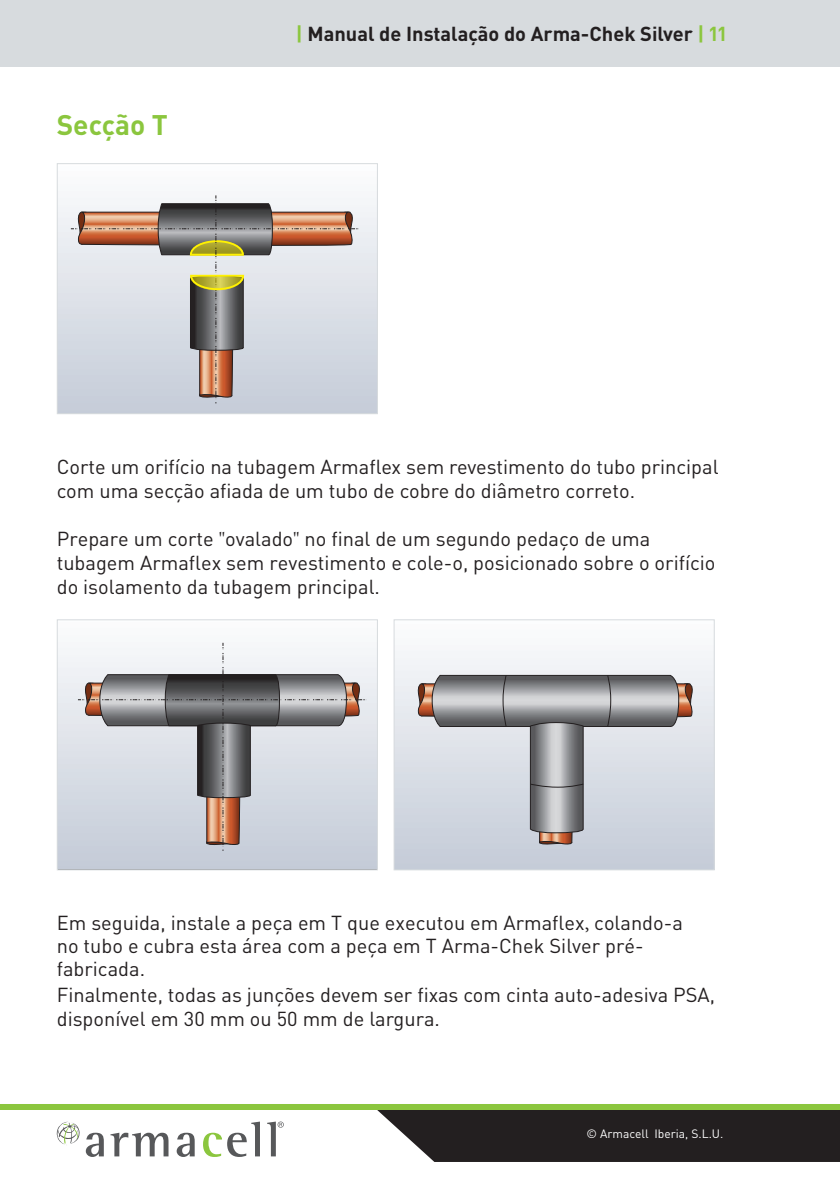
<style>
.page{position:relative;width:840px;height:1191px;background:#fff}
.page>*{position:absolute;margin:0;border:0;box-sizing:border-box;transform-origin:0 0}
.t1{font:700 28px "DIN Pro";color:#8bc63e}
.t2{font:20px/24px "DIN Pro";color:#231f20}
.t3{font:700 20px "DIN Pro";color:#231f20}
.t4{font:12px "DIN Pro";color:#fff}
.s1{color:#8bc63e}
.s2{font-family:"Minion Pro"}
</style>
<div class="page">
<div style="left:0;top:0;width:839px;height:66px;background:#d7dbde"></div>
<div style="left:377px;top:1110px;width:462px;height:52px;background:#231f20"></div>
<svg style="left:86px;top:1132px;width:18px;height:25px"></svg>
<svg style="left:110px;top:1132px;width:58px;height:24px"></svg>
<svg style="left:176px;top:1132px;width:18px;height:25px"></svg>
<svg style="left:203px;top:1121px;width:57px;height:36px"></svg>
<svg style="left:267px;top:1121px;width:16px;height:35px"></svg>
<svg style="left:57px;top:1121px;width:23px;height:24px"></svg>
<div style="left:0;top:1104px;width:839px;height:6px;background:#8bc63e"></div>
<svg style="left:59px;top:198px;width:317px;height:214px;background:#dadfe6"></svg>
<svg style="left:71px;top:195px;width:288px;height:215px;background:#c5c0bf"></svg>
<div style="left:57px;top:163px;width:321px;height:251px;border:1px solid #d7dbde"></div>
<svg style="left:59px;top:642px;width:317px;height:226px;background:#d6dae3"></svg>
<svg style="left:78px;top:643px;width:288px;height:214px;background:#bcbcc0"></svg>
<div style="left:57px;top:619px;width:321px;height:251px;border:1px solid #d7dbde"></div>
<svg style="left:395px;top:651px;width:317px;height:217px"></svg>
<svg style="left:416px;top:675px;width:277px;height:181px;background:#babbc1"></svg>
<div style="left:393px;top:619px;width:321px;height:251px;border:1px solid #d7dbde"></div>
<h1 class="t1" style="left:57px;top:101px;width:112px">Secção T</h1>
<p class="t3" style="left:296px;top:17px;width:432px"><span class="s1">|</span> Manual de Instalação do Arma-Chek Silver <span class="s1">| 11</span></p>
<p class="t2" style="left:57px;top:452px;width:663px">Corte um orifício na tubagem Armaflex sem revestimento do tubo principal com uma secção afiada de um tubo de cobre do diâmetro correto.</p>
<p class="t2" style="left:57px;top:524px;width:660px">Prepare um corte <span class="s2">"</span>ovalado<span class="s2">"</span> no final de um segundo pedaço de uma tubagem Armaflex sem revestimento e cole-o, posicionado sobre o orifício do isolamento da tubagem principal.</p>
<p class="t2" style="left:57px;top:909px;width:627px;line-height:23px">Em seguida, instale a peça em T que executou em Armaflex<span class="s2">,</span> colando-a no tubo e cubra esta área com a peça em T Arma-Chek Silver pré&shy;fabricada.</p>
<p class="t2" style="left:57px;top:980px;width:659px">Finalmente, todas as junções devem ser fixas com cinta auto-adesiva PSA, disponível em 30 mm ou 50 mm de largura.</p>
<p class="t4" style="left:586px;top:1124px;width:138px">© Armacell Iberia, S.L.U.</p>
</div>
